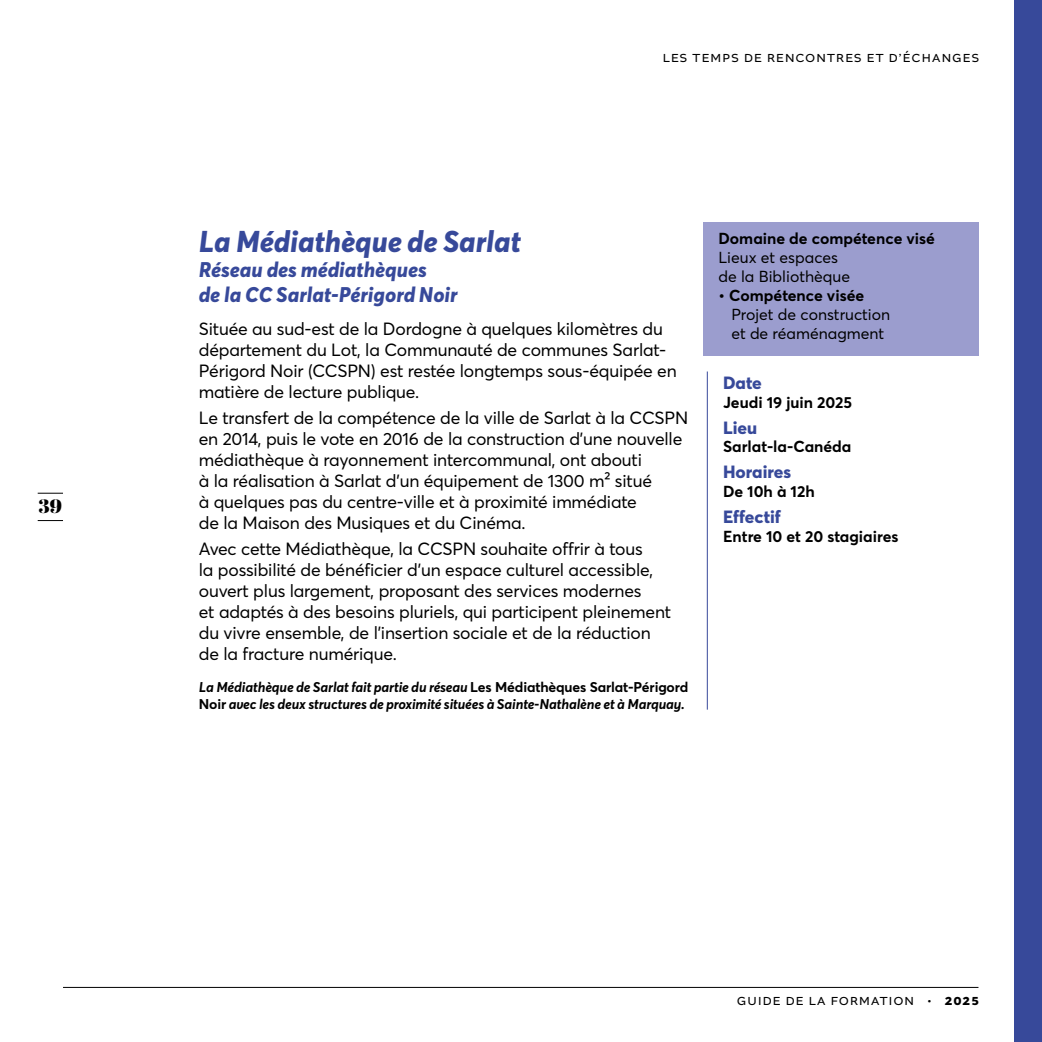
<style>
.page{position:relative;width:1042px;height:1042px;background:#fff}
.page>*{position:absolute;margin:0;border:0;box-sizing:border-box;transform-origin:0 0}
.t1{font:italic 800 29.75px "Averta";color:#37499a}
.t2{font:italic 800 21px/25.2px "Averta";color:#37499a}
.t3{font:900 19.25px "Abril Display";color:#000}
.t4{font:17.5px/21px "Averta CY";letter-spacing:-.01em;color:#000}
.t5{font:800 17.5px "Averta CY";color:#37499a}
.t6{font:700 15.75px "Averta CY";color:#000}
.t7{font:15.75px/18.9px "Averta CY";color:#000}
.t8{font:italic 700 14px/16.8px "Averta CY";letter-spacing:-.01em;color:#000}
.t9{font:12.25px "Altivo";letter-spacing:.1em;color:#000}
.s1{font-style:normal}
.s2{font-weight:500}
.s3{font-weight:700}
</style>
<div class="page">
<svg style="left:38px;top:493px;width:25px;height:1px"></svg>
<svg style="left:38px;top:520px;width:25px;height:1px"></svg>
<hr style="left:63px;top:987px;width:915px;height:1px;background:#000">
<div style="left:1014px;top:0;width:28px;height:1042px;background:#37499a"></div>
<hr style="left:707px;top:371px;width:1px;height:338px;background:#37499a">
<div style="left:704px;top:222px;width:275px;height:134px;background:#9b9dce"></div>
<p class="t3" style="left:39px;top:493px;width:25px">39</p>
<p class="t9" style="left:663px;top:50px;width:318px">LES TEMPS DE RENCONTRES ET D’ÉCHANGES</p>
<h1 class="t1" style="left:199px;top:220px;width:323px">La Médiathèque de Sarlat</h1>
<p class="t2" style="left:199px;top:257px;width:260px">Réseau des médiathèques<br>de la CC Sarlat-Périgord Noir</p>
<p class="t6" style="left:718px;top:228px;width:218px">Domaine de compétence visé</p>
<p class="t7" style="left:718px;top:248px;width:133px">Lieux et espaces de la Bibliothèque</p>
<p class="t6" style="left:718px;top:284px;width:147px">• Compétence visée</p>
<p class="t7" style="left:731px;top:304px;width:160px">Projet de construction</p>
<p class="t4" style="left:199px;top:318px;width:465px">Située au sud-est de la Dordogne à quelques kilomètres du</p>
<p class="t7" style="left:731px;top:323px;width:154px">et de réaménagment</p>
<p class="t4" style="left:199px;top:339px;width:479px">département du Lot, la Communauté de communes Sarlat-<br>Périgord Noir (CCSPN) est restée longtemps sous-équipée en matière de lecture publique.</p>
<p class="t4" style="left:199px;top:407px;width:491px">Le transfert de la compétence de la ville de Sarlat à la CCSPN en 2014, puis le vote en 2016 de la construction d’une nouvelle médiathèque à rayonnement intercommunal, ont abouti<br>à la réalisation à Sarlat d’un équipement de 1300 m² situé<br>à quelques pas du centre-ville et à proximité immédiate<br>de la Maison des Musiques et du Cinéma.</p>
<p class="t4" style="left:199px;top:538px;width:474px">Avec cette Médiathèque, la CCSPN souhaite offrir à tous<br>la possibilité de bénéficier d’un espace culturel accessible, ouvert plus largement, proposant des services modernes<br>et adaptés à des besoins pluriels, qui participent pleinement du vivre ensemble, de l’insertion sociale et de la réduction de la fracture numérique.</p>
<p class="t8" style="left:199px;top:679px;width:491px">La Médiathèque de Sarlat fait partie du réseau <span class="s1">Les Médiathèques Sarlat-Périgord<br>Noir</span> avec les deux structures de proximité situées à Sainte-Nathalène et à Marquay.</p>
<p class="t5" style="left:723px;top:370px;width:40px">Date</p>
<p class="t6" style="left:723px;top:391px;width:131px">Jeudi 19 juin 2025</p>
<p class="t5" style="left:723px;top:415px;width:36px">Lieu</p>
<p class="t6" style="left:723px;top:436px;width:130px">Sarlat-la-Canéda</p>
<p class="t5" style="left:723px;top:460px;width:70px">Horaires</p>
<p class="t6" style="left:723px;top:480px;width:93px">De 10h à 12h</p>
<p class="t5" style="left:723px;top:505px;width:59px">Effectif</p>
<p class="t6" style="left:723px;top:525px;width:177px">Entre 10 et 20 stagiaires</p>
<p class="t9" style="left:737px;top:992px;width:243px">GUIDE DE LA FORMATION <span class="s2">•</span> <span class="s3">2025</span></p>
</div>
